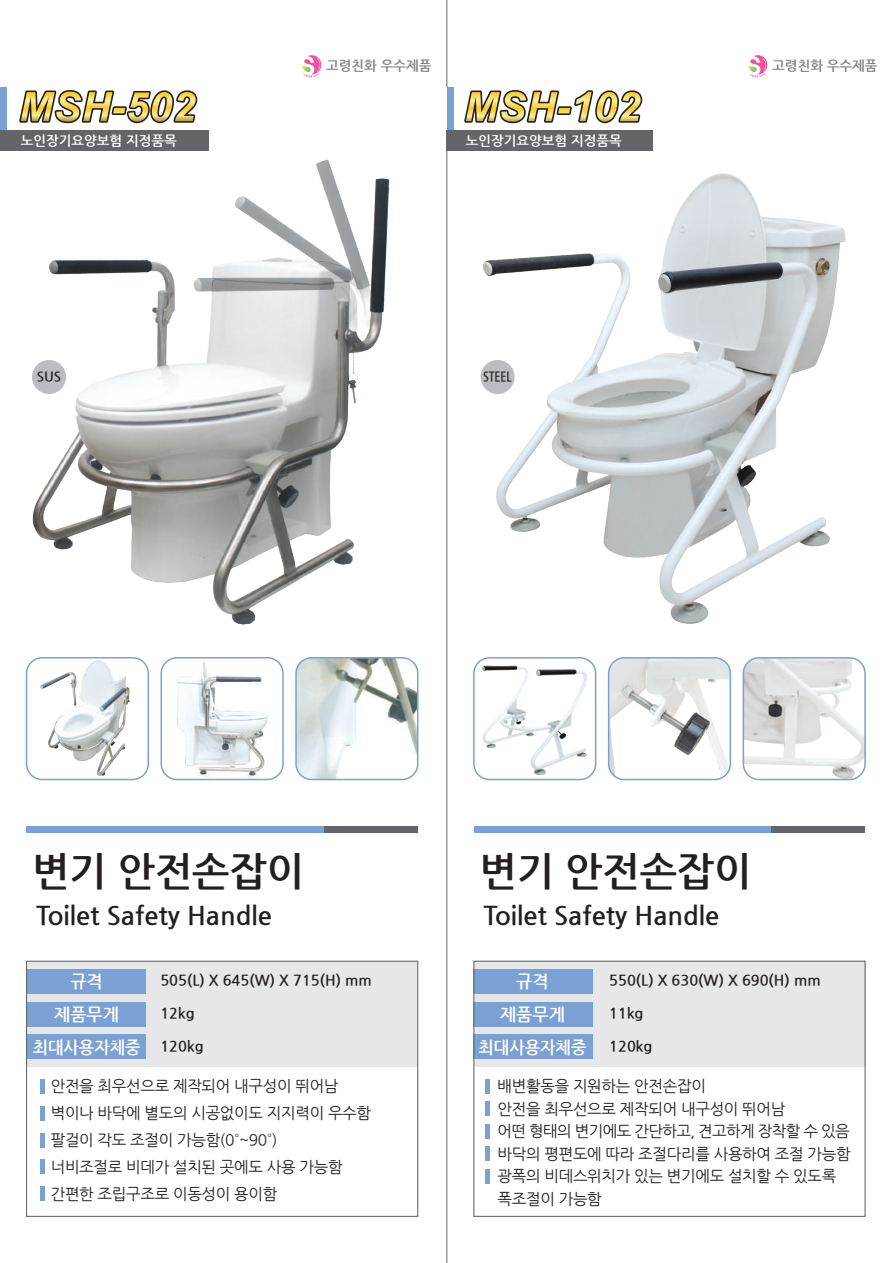
<style>
.page{position:relative;width:893px;height:1263px;background:#fff}
.page>*{position:absolute;margin:0;border:0;box-sizing:border-box;transform-origin:0 0}
.t1{font:700 39.75px "Nanum Gothic";color:#231f20}
.t2{font:700 25.8px "Nanum Gothic";color:#231f20}
.t3{font:700 17.25px/33px "Nanum Gothic";color:#fff;text-align:center}
.t4{font:15.6px/22.5px "Nanum Gothic";letter-spacing:-.02em;color:#231f20}
.t5{font:700 14.7px "Nanum Gothic";color:#231f20}
.t6{font:700 13.5px "Nanum Gothic";color:#fff}
.t7{font:700 13.5px "Nanum Gothic";color:#808285}
.t8{font:700 13.5px "Nanum Gothic";letter-spacing:-.02em;color:#231f20;scale:.8 1}
.t9{font:700 13.5px "Nanum Gothic";letter-spacing:-.02em;color:#231f20}
</style>
<div class="page">
<img style="left:482px;top:666px;width:106px;height:108px">
<div style="left:27px;top:961px;width:391px;height:106px;background:#e6e7e9"></div>
<div style="left:27px;top:969px;width:119px;height:25px;background:#7ba1d4"></div>
<div style="left:27px;top:1002px;width:119px;height:24px;background:#7ba1d4"></div>
<div style="left:27px;top:1034px;width:119px;height:25px;background:#7ba1d4"></div>
<div style="left:474px;top:961px;width:391px;height:106px;background:#e6e7e9"></div>
<div style="left:0;top:129px;width:208px;height:22px;background:#646568"></div>
<hr style="left:447px;top:0;width:1px;height:1263px;background:#646568">
<div style="left:27px;top:826px;width:297px;height:7px;background:#7ba1d4"></div>
<div style="left:324px;top:826px;width:94px;height:7px;background:#646568"></div>
<div style="left:474px;top:826px;width:297px;height:7px;background:#7ba1d4"></div>
<div style="left:771px;top:826px;width:94px;height:7px;background:#646568"></div>
<div style="left:474px;top:969px;width:119px;height:25px;background:#7ba1d4"></div>
<div style="left:474px;top:1002px;width:119px;height:24px;background:#7ba1d4"></div>
<div style="left:474px;top:1034px;width:119px;height:25px;background:#7ba1d4"></div>
<hr style="left:40px;top:1079px;width:4px;height:15px;background:#7ba1d4">
<hr style="left:40px;top:1106px;width:4px;height:15px;background:#7ba1d4">
<hr style="left:40px;top:1133px;width:4px;height:14px;background:#7ba1d4">
<hr style="left:40px;top:1159px;width:4px;height:15px;background:#7ba1d4">
<hr style="left:40px;top:1186px;width:4px;height:15px;background:#7ba1d4">
<hr style="left:485px;top:1079px;width:4px;height:15px;background:#7ba1d4">
<hr style="left:485px;top:1101px;width:4px;height:15px;background:#7ba1d4">
<hr style="left:485px;top:1124px;width:4px;height:15px;background:#7ba1d4">
<hr style="left:485px;top:1146px;width:4px;height:15px;background:#7ba1d4">
<hr style="left:485px;top:1168px;width:4px;height:15px;background:#7ba1d4">
<div style="left:26px;top:961px;width:392px;height:256px;border:1px solid #646568"></div>
<div style="left:473px;top:961px;width:393px;height:256px;border:1px solid #646568"></div>
<div style="left:447px;top:129px;width:206px;height:22px;background:#646568"></div>
<div style="left:447px;top:87px;width:6px;height:42px;background:#7ba1d4"></div>
<svg style="left:464px;top:90px;width:179px;height:34px"></svg>
<svg style="left:19px;top:90px;width:179px;height:34px"></svg>
<img style="left:484px;top:173px;width:361px;height:450px">
<img style="left:40px;top:660px;width:89px;height:115px">
<div style="left:26px;top:657px;width:123px;height:123px;border:2px solid #7ba1d4;border-radius:16px"></div>
<img style="left:167px;top:657px;width:106px;height:123px">
<div style="left:161px;top:657px;width:123px;height:123px;border:2px solid #7ba1d4;border-radius:16px"></div>
<img style="left:298px;top:658px;width:120px;height:121px">
<div style="left:295px;top:657px;width:123px;height:123px;border:2px solid #7ba1d4;border-radius:16px"></div>
<div style="left:473px;top:657px;width:123px;height:123px;border:2px solid #7ba1d4;border-radius:16px"></div>
<img style="left:743px;top:658px;width:120px;height:121px">
<div style="left:743px;top:657px;width:123px;height:123px;border:2px solid #7ba1d4;border-radius:16px"></div>
<img style="left:609px;top:660px;width:121px;height:119px">
<div style="left:608px;top:657px;width:123px;height:123px;border:2px solid #7ba1d4;border-radius:16px"></div>
<svg style="left:302px;top:55px;width:19px;height:23px"></svg>
<svg style="left:748px;top:55px;width:19px;height:23px"></svg>
<img style="left:32px;top:137px;width:358px;height:488px">
<div style="left:32px;top:360px;width:34px;height:34px;background:#bcbdc0;border-radius:50%"></div>
<div style="left:481px;top:360px;width:34px;height:34px;background:#bcbdc0;border-radius:50%"></div>
<div style="left:0;top:87px;width:6px;height:42px;background:#7ba1d4"></div>
<p class="t6" style="left:21px;top:134px;width:158px">노인장기요양보험 지정품목</p>
<p class="t7" style="left:326px;top:59px;width:107px">고령친화 우수제품</p>
<p class="t7" style="left:772px;top:59px;width:107px">고령친화 우수제품</p>
<p class="t6" style="left:466px;top:134px;width:158px">노인장기요양보험 지정품목</p>
<p class="t9" style="left:37px;top:370px;width:26px">SUS</p>
<p class="t8" style="left:483px;top:370px;width:37px">STEEL</p>
<h1 class="t1" style="left:32px;top:851px;width:274px">변기 안전손잡이</h1>
<h2 class="t2" style="left:36px;top:903px;width:237px">Toilet Safety Handle</h2>
<p class="t3" style="left:33px;top:965px;width:109px">규격<br>제품무게 최대사용자체중</p>
<p class="t5" style="left:160px;top:973px;width:213px">505(L) X 645(W) X 715(H) mm</p>
<p class="t5" style="left:160px;top:1006px;width:36px">12kg</p>
<p class="t5" style="left:160px;top:1039px;width:45px">120kg</p>
<p class="t4" style="left:51px;top:1073px;width:322px;line-height:27px">안전을 최우선으로 제작되어 내구성이 뛰어남 벽이나 바닥에 별도의 시공없이도 지지력이 우수함 팔걸이 각도 조절이 가능함(0˚~90˚)<br>너비조절로 비데가 설치된 곳에도 사용 가능함 간편한 조립구조로 이동성이 용이함</p>
<h1 class="t1" style="left:479px;top:851px;width:274px">변기 안전손잡이</h1>
<h2 class="t2" style="left:483px;top:903px;width:237px">Toilet Safety Handle</h2>
<p class="t3" style="left:479px;top:965px;width:109px">규격<br>제품무게 최대사용자체중</p>
<p class="t5" style="left:609px;top:973px;width:213px">550(L) X 630(W) X 690(H) mm</p>
<p class="t5" style="left:609px;top:1006px;width:36px">11kg</p>
<p class="t5" style="left:609px;top:1039px;width:45px">120kg</p>
<p class="t4" style="left:498px;top:1075px;width:355px">배변활동을 지원하는 안전손잡이<br>안전을 최우선으로 제작되어 내구성이 뛰어남<br>어떤 형태의 변기에도 간단하고, 견고하게 장착할 수 있음 바닥의 평편도에 따라 조절다리를 사용하여 조절 가능함 광폭의 비데스위치가 있는 변기에도 설치할 수 있도록 폭조절이 가능함</p>
</div>
